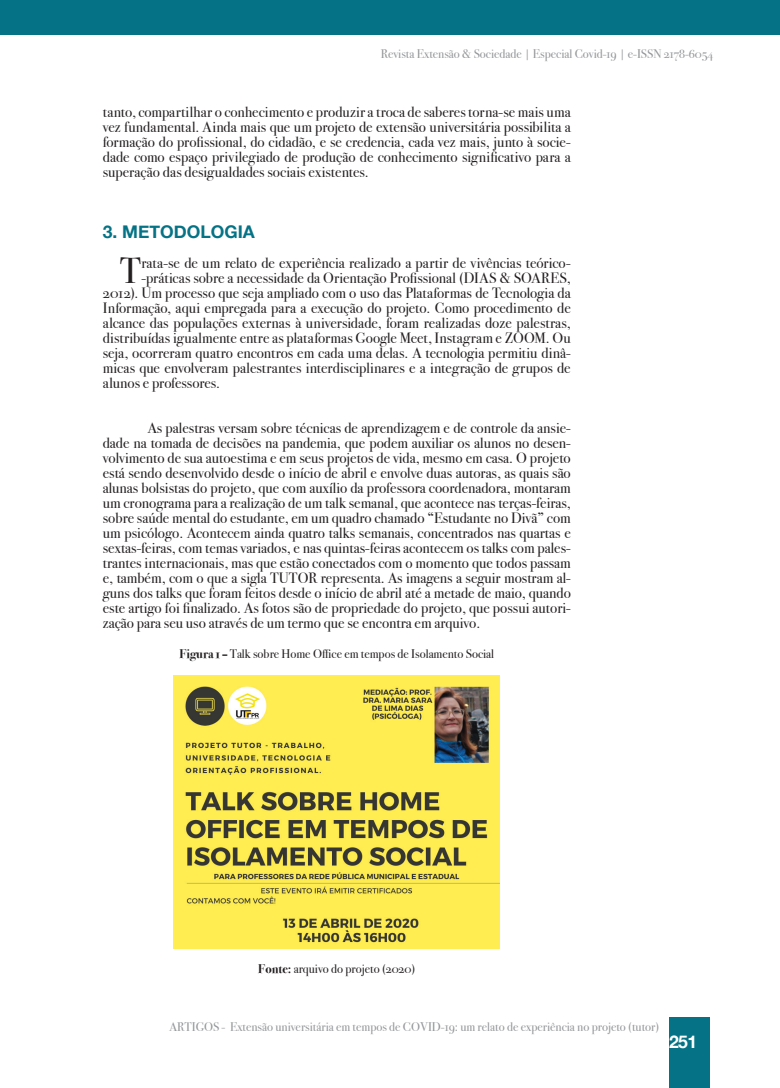
<style>
.page{position:relative;width:780px;height:1088px;background:#fff}
.page>*{position:absolute;margin:0;border:0;box-sizing:border-box;transform-origin:0 0}
.LETRAN___TEXTO{font:36.5px "Bodoni Svty Two OSITCTT";color:#231f20}
.INTERTITULOS{font:700 17.5px "Helvetica Neue";color:#057385}
.t1{font:700 17.5px "Helvetica Neue";color:#fff}
.TEXTO_NORMAL_e_REF{font:15px/15px "Bodoni Svty Two OSITCTT";color:#231f20;text-align:justify}
.LETRAN___TEXTO-2{font:15px/15px "Bodoni Svty Two OSITCTT";color:#231f20;text-align:justify}
.t2{font:12.5px "Bodoni Svty Two OSITCTT";color:#949699}
.LEGENDAS{font:12.5px "Bodoni Svty Two OSITCTT";color:#231f20}
.s1{font-weight:700}
</style>
<div class="page">
<div style="left:669px;top:1017px;width:40px;height:71px;background:#057385"></div>
<div style="left:0;top:1px;width:779px;height:34px;background:#057385"></div>
<img style="left:174px;top:675px;width:326px;height:274px">
<p class="t2" style="left:381px;top:46px;width:334px">Revista Extensão &amp; Sociedade | Especial Covid-19 | e-ISSN 2178-6054</p>
<p class="LETRAN___TEXTO-2" style="left:103px;top:104px;width:469px">tanto, compartilhar o conhecimento e produzir a troca de saberes torna-se mais uma vez fundamental. Ainda mais que um projeto de extensão universitária possibilita a formação do profissional, do cidadão, e se credencia, cada vez mais, junto à socie&shy;dade como espaço privilegiado de produção de conhecimento significativo para a superação das desigualdades sociais existentes.</p>
<p class="INTERTITULOS" style="left:103px;top:221px;width:153px">3. METODOLOGIA</p>
<p class="LETRAN___TEXTO" style="left:120px;top:249px;width:23px">T</p>
<p class="LETRAN___TEXTO-2" style="left:141px;top:255px;width:431px">rata-se de um relato de experiência realizado a partir de vivências teórico-</p>
<p class="LETRAN___TEXTO-2" style="left:141px;top:270px;width:431px">-práticas sobre a necessidade da Orientação Profissional (DIAS &amp; SOARES,</p>
<p class="LETRAN___TEXTO-2" style="left:103px;top:285px;width:469px">2012). Um processo que seja ampliado com o uso das Plataformas de Tecnologia da</p>
<p class="LETRAN___TEXTO-2" style="left:103px;top:300px;width:469px">Informação, aqui empregada para a execução do projeto. Como procedimento de</p>
<p class="LETRAN___TEXTO-2" style="left:103px;top:315px;width:469px">alcance das populações externas à universidade, foram realizadas doze palestras,</p>
<p class="LETRAN___TEXTO-2" style="left:103px;top:330px;width:469px">distribuídas igualmente entre as plataformas Google Meet, Instagram e ZOOM. Ou</p>
<p class="LETRAN___TEXTO-2" style="left:103px;top:345px;width:469px">seja, ocorreram quatro encontros em cada uma delas. A tecnologia permitiu dinâ-</p>
<p class="LETRAN___TEXTO-2" style="left:103px;top:360px;width:469px">micas que envolveram palestrantes interdisciplinares e a integração de grupos de</p>
<p class="LETRAN___TEXTO-2" style="left:103px;top:375px;width:119px">alunos e professores.</p>
<p class="TEXTO_NORMAL_e_REF" style="left:103px;top:420px;width:469px;text-indent:45px">As palestras versam sobre técnicas de aprendizagem e de controle da ansie&shy;dade na tomada de decisões na pandemia, que podem auxiliar os alunos no desen&shy;volvimento de sua autoestima e em seus projetos de vida, mesmo em casa. O projeto está sendo desenvolvido desde o início de abril e envolve duas autoras, as quais são alunas bolsistas do projeto, que com auxílio da professora coordenadora, montaram um cronograma para a realização de um talk semanal, que acontece nas terças-feiras, sobre saúde mental do estudante, em um quadro chamado “Estudante no Divã” com um psicólogo. Acontecem ainda quatro talks semanais, concentrados nas quartas e sextas-feiras, com temas variados, e nas quintas-feiras acontecem os talks com pales&shy;trantes internacionais, mas que estão conectados com o momento que todos passam e, também, com o que a sigla TUTOR representa. As imagens a seguir mostram al&shy;guns dos talks que foram feitos desde o início de abril até a metade de maio, quando este artigo foi finalizado. As fotos são de propriedade do projeto, que possui autori&shy;zação para seu uso através de um termo que se encontra em arquivo.</p>
<p class="LEGENDAS" style="left:179px;top:646px;width:316px"><span class="s1">Figura 1 –</span> Talk sobre Home Office em tempos de Isolamento Social</p>
<p class="LEGENDAS" style="left:258px;top:961px;width:158px"><span class="s1">Fonte:</span> arquivo do projeto (2020)</p>
<p class="t2" style="left:169px;top:1019px;width:491px">ARTIGOS - Extensão universitária em tempos de COVID-19: um relato de experiência no projeto (tutor)</p>
<p class="t1" style="left:669px;top:1031px;width:30px">251</p>
</div>
